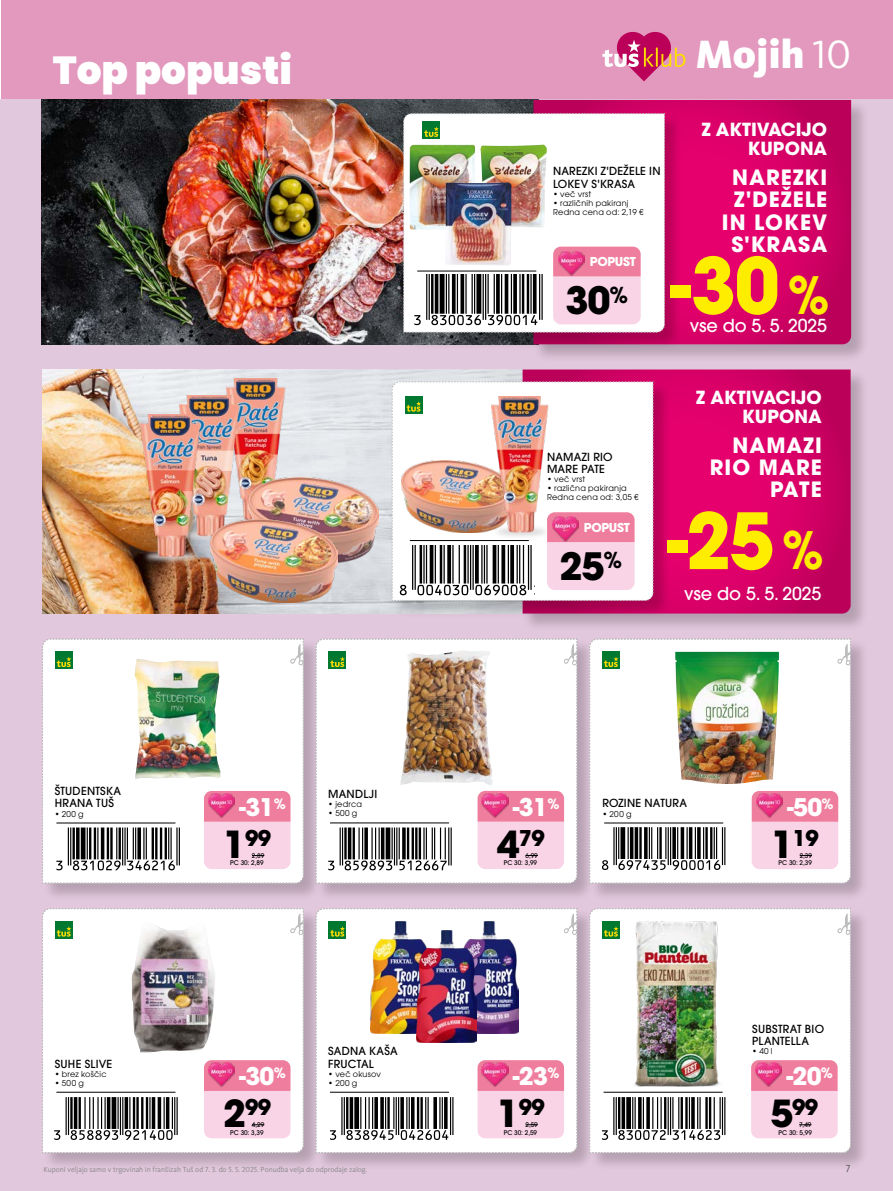
<style>
.page{position:relative;width:893px;height:1191px;background:#fff}
.page>*{position:absolute;margin:0;border:0;box-sizing:border-box;transform-origin:0 0}
.t1{font:700 76.8px "ITC Avant Garde Pro";color:#ffed00;scale:.95 1}
.t2{font:700 51.15px "ITC Avant Garde Pro";color:#ffed00;scale:.95 1}
.t3{font:900 40.95px "Kievit";color:#fff}
.t4{font:900 39px "Poppins";color:#fff}
.t5{font:700 37.5px "ITC Avant Garde Pro";color:#000}
.t6{font:700 24.15px "ITC Avant Garde Pro";letter-spacing:-.03em;color:#fff}
.t7{font:700 21.6px "ITC Avant Garde Pro";letter-spacing:-.03em;color:#000}
.t8{font:700 21px/22.5px "ITC Avant Garde Pro";letter-spacing:.05em;color:#fff;text-align:right}
.t9{font:700 18px/19.2px "ITC Avant Garde Pro";color:#fff;text-align:right}
.t10{font:500 17.7px "ITC Avant Garde Pro";letter-spacing:-.01em;color:#fff}
.t11{font:700 12.15px "ITC Avant Garde Pro";letter-spacing:-.03em;color:#fff}
.t12{font:500 11.1px/12.1px "ITC Avant Garde Pro";letter-spacing:.02em;color:#000}
.t13{font:10.65px "Kievit";color:#575756}
.t14{font:8.1px/9.1px "ITC Avant Garde Pro";letter-spacing:.03em;color:#000}
.t15{font:7.65px "Kievit";color:#878787}
.t16{font:500 6.45px "ITC Avant Garde Pro";letter-spacing:-.01em;color:#000}
.s1{font-weight:400}
.s2{font-size:51.15px}
.s3{font-size:37.05px}
</style>
<div class="page">
<div style="left:1px;top:0;width:892px;height:100px;background:#e398bd"></div>
<hr style="left:0;top:0;width:1px;height:100px;background:#e398bd">
<svg style="left:602px;top:32px;width:83px;height:49px"></svg>
<div style="left:1px;top:100px;width:892px;height:1091px;background:#e2c8dd"></div>
<div style="left:43px;top:639px;width:279px;height:262px;background:#000;opacity:.2"></div>
<div style="left:43px;top:908px;width:279px;height:262px;background:#000;opacity:.2"></div>
<div style="left:316px;top:639px;width:279px;height:262px;background:#000;opacity:.2"></div>
<div style="left:316px;top:908px;width:279px;height:262px;background:#000;opacity:.2"></div>
<div style="left:590px;top:639px;width:279px;height:262px;background:#000;opacity:.2"></div>
<div style="left:590px;top:908px;width:279px;height:262px;background:#000;opacity:.2"></div>
<svg style="left:42px;top:638px;width:262px;height:245px;background:#e3dedc"></svg>
<svg style="left:42px;top:908px;width:262px;height:245px;background:#e3dadd"></svg>
<svg style="left:316px;top:638px;width:261px;height:245px;background:#e4d7d5"></svg>
<img style="left:316px;top:908px;width:261px;height:245px">
<img style="left:589px;top:638px;width:262px;height:245px">
<img style="left:589px;top:908px;width:262px;height:245px">
<img style="left:42px;top:369px;width:480px;height:244px">
<div style="left:522px;top:369px;width:347px;height:263px;background:#000;opacity:.2"></div>
<svg style="left:523px;top:369px;width:328px;height:244px;background:#d50166"></svg>
<div style="left:392px;top:382px;width:279px;height:237px;background:#000;opacity:.2"></div>
<svg style="left:392px;top:382px;width:262px;height:219px;background:#e9dfe2"></svg>
<img style="left:42px;top:100px;width:491px;height:244px">
<div style="left:533px;top:100px;width:336px;height:262px;background:#000;opacity:.2"></div>
<svg style="left:533px;top:100px;width:318px;height:244px;background:#d50065"></svg>
<div style="left:403px;top:113px;width:280px;height:238px;background:#000;opacity:.2"></div>
<img style="left:403px;top:105px;width:262px;height:228px">
<img style="left:226px;top:378px;width:62px;height:142px">
<img style="left:180px;top:396px;width:61px;height:148px">
<img style="left:141px;top:415px;width:61px;height:150px">
<img style="left:248px;top:478px;width:131px;height:84px">
<img style="left:210px;top:520px;width:127px;height:82px">
<img style="left:401px;top:460px;width:90px;height:72px">
<img style="left:491px;top:396px;width:60px;height:145px">
<h3 class="t4" style="left:53px;top:48px;width:241px">Top popusti</h3>
<h3 class="t3" style="left:696px;top:29px;width:157px">Mojih <span class="s1">10</span></h3>
<h3 class="t12" style="left:553px;top:165px;width:109px">NAREZKI Z'DEŽELE IN<br>LOKEV S'KRASA</h3>
<p class="t14" style="left:553px;top:189px;width:40px">• več vrst</p>
<p class="t14" style="left:553px;top:198px;width:92px">• različnih pakiranj<br>Redna cena od: 2,19 €</p>
<h3 class="t11" style="left:590px;top:253px;width:47px">POPUST</h3>
<h3 class="t5" style="left:565px;top:275px;width:64px">30<sup>%</sup></h3>
<h3 class="t9" style="left:702px;top:120px;width:127px">Z AKTIVACIJO<br>KUPONA</h3>
<h3 class="t8" style="left:722px;top:165px;width:107px;text-align:center">NAREZKI<br>Z'DEŽELE<br>IN LOKEV<br>S'KRASA</h3>
<h1 class="t1" style="left:670px;top:234px;width:117px">-30</h1>
<h3 class="t10" style="left:690px;top:314px;width:139px">vse do 5. 5. 2025</h3>
<h2 class="t2" style="left:788px;top:261px;width:45px">%</h2>
<h3 class="t12" style="left:547px;top:450px;width:67px">NAMAZI RIO<br>MARE PATE</h3>
<p class="t14" style="left:547px;top:474px;width:40px">• več vrst</p>
<p class="t14" style="left:547px;top:483px;width:93px">• različna pakiranja<br>Redna cena od: 3,05 €</p>
<h3 class="t9" style="left:696px;top:387px;width:127px">Z AKTIVACIJO<br>KUPONA</h3>
<h3 class="t8" style="left:710px;top:433px;width:113px">NAMAZI<br>RIO MARE<br>PATE</h3>
<h3 class="t11" style="left:584px;top:519px;width:47px">POPUST</h3>
<h3 class="t5" style="left:559px;top:541px;width:64px">25<sup>%</sup></h3>
<h1 class="t1" style="left:667px;top:489px;width:166px">-25 <span class="s2">%</span></h1>
<h3 class="t10" style="left:684px;top:582px;width:139px">vse do 5. 5. 2025</h3>
<h3 class="t12" style="left:55px;top:785px;width:68px">ŠTUDENTSKA<br>HRANA TUŠ</h3>
<p class="t14" style="left:55px;top:809px;width:31px">• 200 g</p>
<h3 class="t12" style="left:55px;top:1057px;width:59px">SUHE SLIVE</h3>
<p class="t14" style="left:55px;top:1069px;width:53px">• brez koščic</p>
<p class="t14" style="left:55px;top:1078px;width:31px">• 500 g</p>
<h3 class="t6" style="left:239px;top:791px;width:48px">-31<sup>%</sup></h3>
<h3 class="t7" style="left:223px;top:823px;width:49px"><span class="s3">1</span>99</h3>
<p class="t16" style="left:252px;top:851px;width:14px">2,89</p>
<p class="t16" style="left:230px;top:859px;width:35px">PC 30: 2,89</p>
<h3 class="t12" style="left:328px;top:788px;width:51px">MANDLJI</h3>
<p class="t14" style="left:328px;top:799px;width:35px">• jedrca</p>
<p class="t14" style="left:328px;top:809px;width:31px">• 500 g</p>
<h3 class="t6" style="left:513px;top:791px;width:48px">-31<sup>%</sup></h3>
<h3 class="t7" style="left:497px;top:823px;width:49px"><span class="s3">4</span>79</h3>
<p class="t16" style="left:525px;top:851px;width:14px">6,99</p>
<p class="t16" style="left:504px;top:859px;width:35px">PC 30: 3,99</p>
<h3 class="t12" style="left:602px;top:797px;width:86px">ROZINE NATURA</h3>
<p class="t14" style="left:602px;top:809px;width:31px">• 200 g</p>
<h3 class="t6" style="left:787px;top:791px;width:48px">-50<sup>%</sup></h3>
<h3 class="t7" style="left:771px;top:823px;width:49px"><span class="s3">1</span>19</h3>
<p class="t16" style="left:800px;top:851px;width:14px">2,39</p>
<p class="t16" style="left:779px;top:859px;width:35px">PC 30: 2,39</p>
<h3 class="t6" style="left:239px;top:1060px;width:48px">-30<sup>%</sup></h3>
<h3 class="t7" style="left:223px;top:1093px;width:49px"><span class="s3">2</span>99</h3>
<p class="t16" style="left:252px;top:1120px;width:14px">4,29</p>
<h3 class="t12" style="left:752px;top:1023px;width:73px">SUBSTRAT BIO<br>PLANTELLA</h3>
<h3 class="t12" style="left:328px;top:1045px;width:71px">SADNA KAŠA</h3>
<p class="t14" style="left:752px;top:1046px;width:22px">• 40 l</p>
<h3 class="t12" style="left:328px;top:1057px;width:47px">FRUCTAL</h3>
<p class="t14" style="left:328px;top:1069px;width:54px">• več okusov</p>
<p class="t14" style="left:328px;top:1078px;width:31px">• 200 g</p>
<h3 class="t6" style="left:513px;top:1060px;width:48px">-23<sup>%</sup></h3>
<h3 class="t7" style="left:497px;top:1093px;width:49px"><span class="s3">1</span>99</h3>
<h3 class="t6" style="left:786px;top:1060px;width:48px">-20<sup>%</sup></h3>
<h3 class="t7" style="left:770px;top:1093px;width:49px"><span class="s3">5</span>99</h3>
<p class="t16" style="left:525px;top:1120px;width:14px">2,59</p>
<p class="t16" style="left:799px;top:1120px;width:14px">7,49</p>
<p class="t16" style="left:230px;top:1128px;width:35px">PC 30: 3,39</p>
<p class="t16" style="left:504px;top:1128px;width:35px">PC 30: 2,59</p>
<p class="t16" style="left:779px;top:1128px;width:35px">PC 30: 5,99</p>
<p class="t15" style="left:44px;top:1164px;width:325px">Kuponi veljajo samo v trgovinah in franπizah Tuπ od 7. 3. do 5. 5. 2025. Ponudba velja do odprodaje zalog.</p>
<h3 class="t13" style="left:846px;top:1162px;width:6px">7</h3>
</div>
